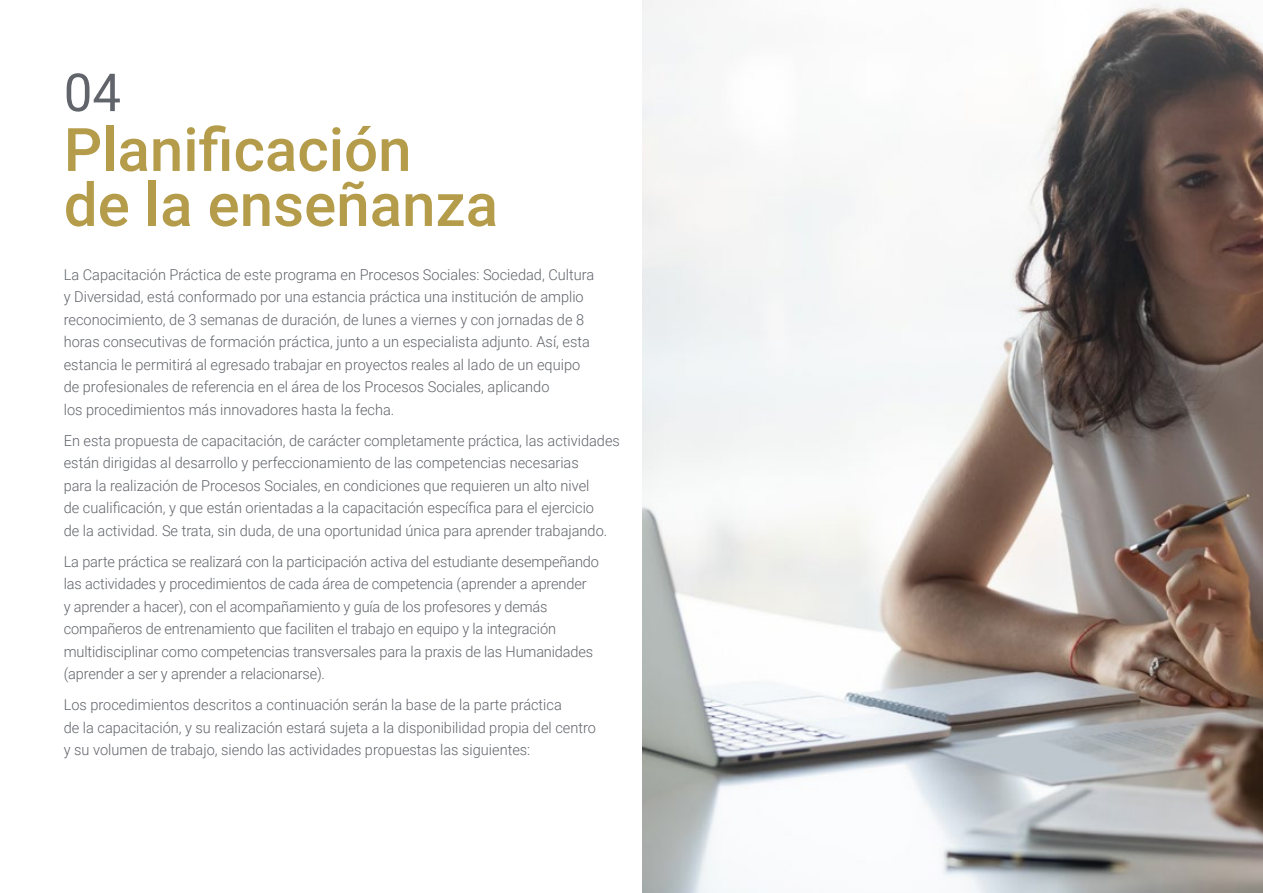
<style>
.page{position:relative;width:1263px;height:893px;background:#fff}
.page>*{position:absolute;margin:0;border:0;box-sizing:border-box;transform-origin:0 0}
.t1{font:500 60px/55.1px "Roboto";color:#b49c4b}
.t2{font:52.5px "Roboto";color:#61646a}
.t3{font:300 15px/22.5px "Roboto";color:#61646a}
</style>
<div class="page">
<img style="left:642px;top:0;width:621px;height:893px">
<h2 class="t2" style="left:64px;top:56px;width:59px">04</h2>
<h1 class="t1" style="left:64px;top:120px;width:436px">Planificación<br>de la enseñanza</h1>
<p class="t3" style="left:64px;top:262px;width:532px">La Capacitación Práctica de este programa en Procesos Sociales: Sociedad, Cultura y Diversidad, está conformado por una estancia práctica una institución de amplio reconocimiento, de 3 semanas de duración, de lunes a viernes y con jornadas de 8 horas consecutivas de formación práctica, junto a un especialista adjunto. Así, esta estancia le permitirá al egresado trabajar en proyectos reales al lado de un equipo de profesionales de referencia en el área de los Procesos Sociales, aplicando<br>los procedimientos más innovadores hasta la fecha.</p>
<p class="t3" style="left:64px;top:428px;width:558px">En esta propuesta de capacitación, de carácter completamente práctica, las actividades están dirigidas al desarrollo y perfeccionamiento de las competencias necesarias<br>para la realización de Procesos Sociales, en condiciones que requieren un alto nivel<br>de cualificación, y que están orientadas a la capacitación específica para el ejercicio<br>de la actividad. Se trata, sin duda, de una oportunidad única para aprender trabajando.</p>
<p class="t3" style="left:64px;top:549px;width:537px">La parte práctica se realizará con la participación activa del estudiante desempeñando las actividades y procedimientos de cada área de competencia (aprender a aprender<br>y aprender a hacer), con el acompañamiento y guía de los profesores y demás compañeros de entrenamiento que faciliten el trabajo en equipo y la integración multidisciplinar como competencias transversales para la praxis de las Humanidades (aprender a ser y aprender a relacionarse).</p>
<p class="t3" style="left:64px;top:693px;width:534px">Los procedimientos descritos a continuación serán la base de la parte práctica<br>de la capacitación, y su realización estará sujeta a la disponibilidad propia del centro y su volumen de trabajo, siendo las actividades propuestas las siguientes:</p>
</div>
